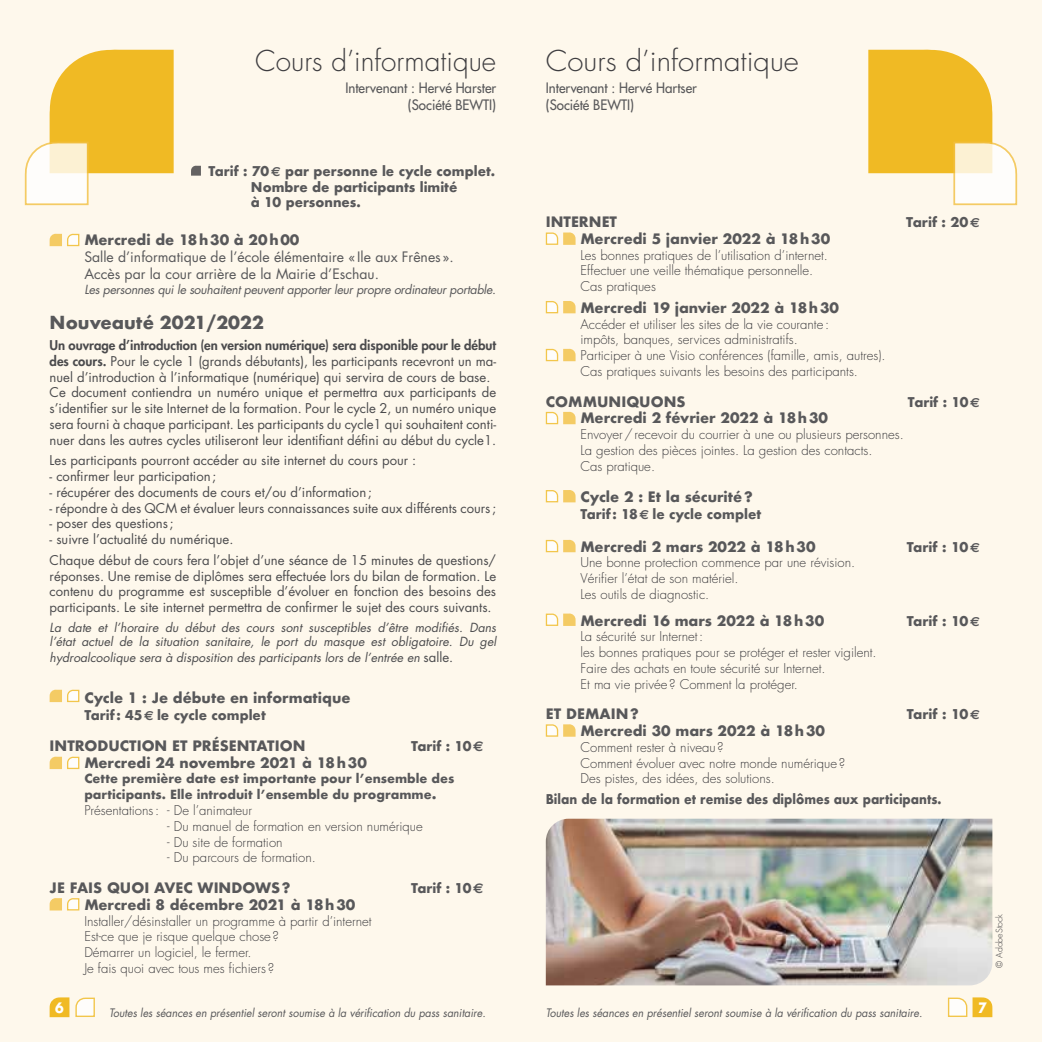
<style>
.page{position:relative;width:1042px;height:1042px;background:#fef8ec}
.page>*{position:absolute;margin:0;border:0;box-sizing:border-box;transform-origin:0 0}
.t1{font:300 28px "Futura";color:#3e3d40;scale:1.05 1}
.t2{font:300 28px "Futura";color:#3e3d40}
.t3{font:700 17.5px "Futura";color:#58585a}
.t4{font:700 14px "Futura";color:#58585a}
.t5{font:14px/16.8px "Futura";color:#58585a}
.t6{font:14px/16.8px "Futura";color:#58585a;scale:.95 1}
.t7{font:700 14px "Futura";color:#fff;scale:.9 1}
.t8{font:13.12px/15.8px "Futura";color:#4b4b4d}
.t9{font:300 13.12px/15.8px "Futura";color:#3e3d40}
.t10{font:700 13.12px/15.8px "Futura";color:#58585a}
.t11{font:700 13.12px "Futura";color:#58585a;scale:.9 1}
.t12{font:italic 12.25px/15.2px "Futura";color:#4b4b4d;text-align:justify}
.t13{font:700 12.25px/16.8px "Futura";color:#58585a}
.t14{font:italic 12.25px "Futura";letter-spacing:-.02em;color:#58585a}
.t15{font:italic 11.38px "Futura";color:#58585a;scale:.94 1}
.t16{font:300 8.75px "Futura";color:#3e3d40}
.s1{font-family:"Euro Sans"}
.s2{font-weight:800}
.s3{font-style:normal;font-size:13.12px}
.s4{font-family:"Euro Sans";font-size:14px}
.s5{font-size:14px}
</style>
<div class="page">
<svg style="left:947px;top:997px;width:45px;height:20px"></svg>
<svg style="left:868px;top:49px;width:150px;height:157px"></svg>
<svg style="left:50px;top:997px;width:19px;height:20px"></svg>
<svg style="left:24px;top:49px;width:150px;height:157px"></svg>
<svg style="left:50px;top:233px;width:30px;height:14px"></svg>
<svg style="left:191px;top:166px;width:10px;height:10px"></svg>
<svg style="left:50px;top:689px;width:30px;height:14px"></svg>
<svg style="left:50px;top:756px;width:30px;height:14px"></svg>
<svg style="left:50px;top:898px;width:30px;height:13px"></svg>
<svg style="left:545px;top:232px;width:30px;height:13px"></svg>
<svg style="left:545px;top:301px;width:30px;height:13px"></svg>
<svg style="left:545px;top:348px;width:30px;height:14px"></svg>
<svg style="left:545px;top:411px;width:30px;height:14px"></svg>
<svg style="left:545px;top:490px;width:30px;height:13px"></svg>
<svg style="left:545px;top:539px;width:30px;height:14px"></svg>
<svg style="left:545px;top:613px;width:30px;height:13px"></svg>
<svg style="left:545px;top:724px;width:30px;height:13px"></svg>
<svg style="left:75px;top:997px;width:20px;height:20px"></svg>
<img style="left:546px;top:819px;width:446px;height:166px">
<h1 class="t2" style="left:255px;top:44px;width:242px">Cours d’informatique</h1>
<p class="t6" style="left:345px;top:79px;width:160px;text-align:right">Intervenant : Hervé Harster (Société BEWTI)</p>
<h1 class="t1" style="left:546px;top:44px;width:242px">Cours d’informatique</h1>
<p class="t6" style="left:546px;top:79px;width:160px">Intervenant : Hervé Hartser (Société BEWTI)</p>
<p class="t10" style="left:251px;top:163px;width:246px;text-indent:-43px">Tarif : 70<span class="s1">€</span> par personne le cycle complet.<br>Nombre de participants limité<br>à 10 personnes.</p>
<p class="t4" style="left:84px;top:230px;width:217px">Mercredi de 18h30 à 20h00</p>
<p class="t5" style="left:84px;top:249px;width:371px">Salle d’informatique de l’école élémentaire « Ile aux Frênes».<br>Accès par la cour arrière de la Mairie d’Eschau.</p>
<p class="t14" style="left:84px;top:281px;width:413px">Les personnes qui le souhaitent peuvent apporter leur propre ordinateur portable.</p>
<h2 class="t3" style="left:50px;top:310px;width:216px">Nouveauté 2021/2022</h2>
<p class="t8" style="left:50px;top:337px;width:448px"><span class="s2">Un ouvrage d’introduction (en version numérique) sera disponible pour le début des cours.</span> Pour le cycle 1 (grands débutants), les participants recevront un ma&shy;nuel d’introduction à l’informatique (numérique) qui servira de cours de base.<br>Ce document contiendra un numéro unique et permettra aux participants de s’identifier sur le site Internet de la formation. Pour le cycle 2, un numéro unique sera fourni à chaque participant. Les participants du cycle1 qui souhaitent conti&shy;nuer dans les autres cycles utiliseront leur identifiant défini au début du cycle1.</p>
<p class="t8" style="left:50px;top:453px;width:368px">Les participants pourront accéder au site internet du cours pour :</p>
<p class="t8" style="left:50px;top:468px;width:168px">- confirmer leur participation;</p>
<p class="t8" style="left:50px;top:484px;width:324px">- récupérer des documents de cours et/ou d’information;</p>
<p class="t8" style="left:50px;top:500px;width:448px">- répondre à des QCM et évaluer leurs connaissances suite aux différents cours;</p>
<p class="t8" style="left:50px;top:516px;width:126px">- poser des questions;</p>
<p class="t8" style="left:50px;top:529px;width:448px;line-height:20.7px">- suivre l’actualité du numérique.<br>Chaque début de cours fera l’objet d’une séance de 15 minutes de questions/</p>
<p class="t8" style="left:50px;top:568px;width:448px;text-align:justify">réponses. Une remise de diplômes sera effectuée lors du bilan de formation. Le contenu du programme est susceptible d’évoluer en fonction des besoins des participants. Le site internet permettra de confirmer le sujet des cours suivants.</p>
<p class="t12" style="left:50px;top:620px;width:448px">La date et l’horaire du début des cours sont susceptibles d’être modifiés. Dans l’état actuel de la situation sanitaire, le port du masque est obligatoire. Du gel hydroalcoolique sera à disposition des participants lors de l’entrée en <span class="s3">salle.</span></p>
<p class="t4" style="left:84px;top:687px;width:268px">Cycle 1 : Je débute en informatique</p>
<p class="t10" style="left:84px;top:707px;width:183px">Tarif: 45<span class="s1">€</span> le cycle complet</p>
<p class="t4" style="left:50px;top:736px;width:257px">INTRODUCTION ET PRÉSENTATION</p>
<p class="t10" style="left:411px;top:738px;width:74px">Tarif : 10<span class="s4">€</span></p>
<p class="t4" style="left:84px;top:752px;width:284px">Mercredi 24 novembre 2021 à 18h30</p>
<p class="t13" style="left:84px;top:769px;width:371px">Cette première date est importante pour l’ensemble des participants. Elle introduit l’ensemble du programme<span class="s5">.</span></p>
<p class="t9" style="left:84px;top:803px;width:169px">Présentations: - De l’animateur</p>
<p class="t9" style="left:167px;top:818px;width:257px">- Du manuel de formation en version numérique</p>
<p class="t9" style="left:167px;top:834px;width:117px">- Du site de formation</p>
<p class="t9" style="left:167px;top:850px;width:150px">- Du parcours de formation.</p>
<p class="t4" style="left:50px;top:877px;width:242px">JE FAIS QUOI AVEC WINDOWS?</p>
<p class="t10" style="left:411px;top:880px;width:74px">Tarif : 10<span class="s4">€</span></p>
<p class="t4" style="left:84px;top:894px;width:272px">Mercredi 8 décembre 2021 à 18h30</p>
<p class="t9" style="left:84px;top:913px;width:289px">Installer/désinstaller un programme à partir d’internet Est-ce que je risque quelque chose?<br>Démarrer un logiciel, le fermer.<br>Je fais quoi avec tous mes fichiers ?</p>
<p class="t16" style="left:994px;top:967px;width:55px;rotate:-90deg">© AdobeStock</p>
<p class="t15" style="left:109px;top:1005px;width:402px">Toutes les séances en présentiel seront soumise à la vérification du pass sanitaire.</p>
<p class="t15" style="left:546px;top:1005px;width:402px">Toutes les séances en présentiel seront soumise à la vérification du pass sanitaire.</p>
<p class="t4" style="left:546px;top:212px;width:73px">INTERNET</p>
<p class="t10" style="left:906px;top:214px;width:75px">Tarif : 20<span class="s1">€</span></p>
<p class="t4" style="left:580px;top:229px;width:251px">Mercredi 5 janvier 2022 à 18h30</p>
<p class="t9" style="left:580px;top:247px;width:249px">Les bonnes pratiques de l’utilisation d’internet.<br>Effectuer une veille thématique personnelle.<br>Cas pratiques</p>
<p class="t4" style="left:580px;top:298px;width:260px">Mercredi 19 janvier 2022 à 18h30</p>
<p class="t9" style="left:580px;top:316px;width:306px">Accéder et utiliser les sites de la vie courante:<br>impôts, banques, services administratifs.<br>Participer à une Visio conférences (famille, amis, autres).<br>Cas pratiques suivants les besoins des participants.</p>
<p class="t4" style="left:546px;top:391px;width:141px">COMMUNIQUONS</p>
<p class="t10" style="left:908px;top:394px;width:73px">Tarif : 10<span class="s1">€</span></p>
<p class="t4" style="left:580px;top:408px;width:249px">Mercredi 2 février 2022 à 18h30</p>
<p class="t9" style="left:580px;top:427px;width:325px">Envoyer/recevoir du courrier à une ou plusieurs personnes.<br>La gestion des pièces jointes. La gestion des contacts.<br>Cas pratique.</p>
<p class="t4" style="left:580px;top:487px;width:174px">Cycle 2 : Et la sécurité?</p>
<p class="t10" style="left:580px;top:506px;width:182px">Tarif: 18<span class="s1">€</span> le cycle complet</p>
<p class="t4" style="left:580px;top:536px;width:236px">Mercredi 2 mars 2022 à 18h30</p>
<p class="t10" style="left:906px;top:539px;width:75px">Tarif : 10<span class="s1">€</span></p>
<p class="t9" style="left:580px;top:555px;width:276px">Une bonne protection commence par une révision.<br>Vérifier l’état de son matériel.<br>Les outils de diagnostic.</p>
<p class="t4" style="left:580px;top:610px;width:245px">Mercredi 16 mars 2022 à 18h30</p>
<p class="t10" style="left:906px;top:613px;width:75px">Tarif : 10<span class="s1">€</span></p>
<p class="t9" style="left:580px;top:629px;width:298px">La sécurité sur Internet:<br>les bonnes pratiques pour se protéger et rester vigilent.<br>Faire des achats en toute sécurité sur Internet.<br>Et ma vie privée? Comment la protéger.</p>
<p class="t4" style="left:546px;top:704px;width:95px">ET DEMAIN?</p>
<p class="t10" style="left:906px;top:706px;width:75px">Tarif : 10<span class="s1">€</span></p>
<p class="t4" style="left:580px;top:720px;width:246px">Mercredi 30 mars 2022 à 18h30</p>
<p class="t9" style="left:580px;top:739px;width:266px">Comment rester à niveau ?<br>Comment évoluer avec notre monde numérique?<br>Des pistes, des idées, des solutions.</p>
<p class="t11" style="left:546px;top:789px;width:441px">Bilan de la formation et remise des diplômes aux participants.</p>
<p class="t7" style="left:55px;top:997px;width:11px">6</p>
<p class="t7" style="left:978px;top:997px;width:11px">7</p>
</div>
